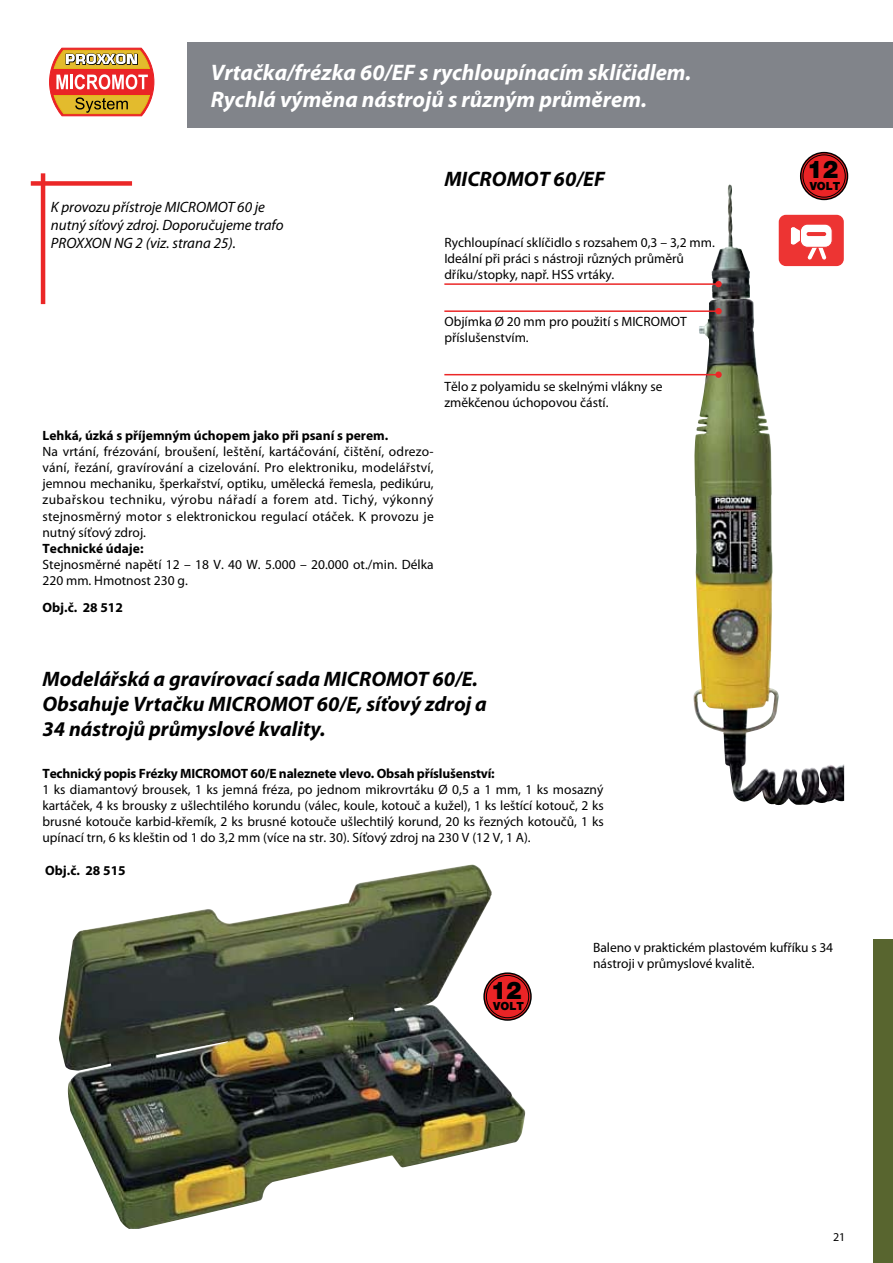
<style>
.page{position:relative;width:893px;height:1263px;background:#fff}
.page>*{position:absolute;margin:0;border:0;box-sizing:border-box;transform-origin:0 0}
.t1{font:900 24.45px "Helvetica Neue LT Std";color:#000;scale:.95 1}
.t2{font:italic 700 22.5px/27px "Myriad Pro";color:#fff}
.t3{font:italic 700 21px/25.2px "Myriad Pro";color:#000}
.t4{font:italic 15px/18px "Myriad Pro";color:#000}
.t5{font:13.5px/16.2px "Myriad Pro";color:#000}
.t6{font:700 13.5px "Myriad Pro";color:#000}
.t7{font:12px "Myriad Pro";color:#000}
.t8{font:900 11.25px "Helvetica Neue LT Std";color:#000}
.s1{font-weight:600;font-style:italic}
</style>
<div class="page">
<img style="left:59px;top:865px;width:466px;height:364px">
<div style="left:873px;top:940px;width:20px;height:323px;background:#58652f"></div>
<div style="left:187px;top:43px;width:706px;height:85px;background:#81848a"></div>
<svg style="left:49px;top:48px;width:106px;height:69px"></svg>
<img style="left:711px;top:184px;width:39px;height:115px">
<img style="left:693px;top:299px;width:151px;height:507px">
<svg style="left:801px;top:153px;width:46px;height:46px"></svg>
<div style="left:800px;top:152px;width:48px;height:48px;border:1px solid #000;border-radius:50%"></div>
<div style="left:803px;top:155px;width:42px;height:42px;background:#ea2426;border-radius:50%"></div>
<div style="left:803px;top:155px;width:42px;height:42px;border:1px solid #000;border-radius:50%"></div>
<svg style="left:484px;top:973px;width:47px;height:47px"></svg>
<div style="left:483px;top:972px;width:49px;height:49px;border:1px solid #000;border-radius:50%"></div>
<div style="left:486px;top:975px;width:43px;height:43px;background:#ea2426;border-radius:50%"></div>
<div style="left:486px;top:975px;width:43px;height:43px;border:1px solid #000;border-radius:50%"></div>
<div style="left:715px;top:371px;width:7px;height:7px;background:#eb2727;border-radius:50%"></div>
<hr style="left:444px;top:374px;width:273px;height:1px;background:#eb2727">
<div style="left:715px;top:308px;width:7px;height:6px;background:#eb2727;border-radius:50%"></div>
<hr style="left:444px;top:310px;width:273px;height:2px;background:#eb2727">
<div style="left:779px;top:215px;width:65px;height:51px;background:#ed3433;border-radius:7px"></div>
<svg style="left:807px;top:248px;width:19px;height:12px"></svg>
<div style="left:800px;top:224px;width:32px;height:23px;background:#fff;border-radius:7px"></div>
<div style="left:800px;top:224px;width:32px;height:24px;border:1px solid #ed3433;border-radius:7px"></div>
<hr style="left:806px;top:232px;width:20px;height:4px;background:#ed3433;border-radius:2px">
<svg style="left:791px;top:227px;width:9px;height:18px"></svg>
<hr style="left:41px;top:173px;width:4px;height:131px;background:#eb2727">
<div style="left:31px;top:181px;width:101px;height:5px;background:#eb2727"></div>
<div style="left:715px;top:281px;width:7px;height:6px;background:#eb2727;border-radius:50%"></div>
<hr style="left:444px;top:283px;width:273px;height:2px;background:#eb2727">
<h2 class="t2" style="left:211px;top:61px;width:482px">Vrtačka/frézka 60/EF s rychloupínacím sklíčidlem.<br>Rychlá výměna nástrojů s různým průměrem.</h2>
<p class="t4" style="left:51px;top:199px;width:234px">K provozu přístroje MICROMOT 60 je nutný síťový zdroj. Doporučujeme trafo<br>PROXXON NG 2 (viz. strana 25).</p>
<h3 class="t3" style="left:444px;top:168px;width:162px">MICROMOT 60/EF</h3>
<p class="t5" style="left:444px;top:235px;width:272px">Rychloupínací sklíčidlo s rozsahem 0,3 – 3,2 mm.<br>Ideální při práci s nástroji různých průměrů dříku/stopky, např. HSS vrtáky.</p>
<p class="t5" style="left:444px;top:314px;width:244px">Objímka Ø 20 mm pro použití s MICROMOT příslušenstvím.</p>
<p class="t6" style="left:42px;top:430px;width:347px">Lehká, úzká s příjemným úchopem jako při psaní s perem.</p>
<p class="t5" style="left:42px;top:444px;width:393px;text-align:justify">Na vrtání, frézování, broušení, leštění, kartáčování, čištění, odrezo&shy;vání, řezání, gravírování a cizelování. Pro elektroniku, modelářství, jemnou mechaniku, šperkařství, optiku, umělecká řemesla, pedikúru, zubařskou techniku, výrobu nářadí a forem atd. Tichý, výkonný stejnosměrný motor s elektronickou regulací otáček. K provozu je nutný síťový zdroj.</p>
<p class="t6" style="left:42px;top:543px;width:103px">Technické údaje:</p>
<p class="t5" style="left:42px;top:557px;width:393px">Stejnosměrné napětí 12 – 18 V. 40 W. 5.000 – 20.000 ot./min. Délka<br>220 mm. Hmotnost 230 g.</p>
<p class="t6" style="left:42px;top:602px;width:82px">Obj.č. 28 512</p>
<p class="t5" style="left:444px;top:379px;width:220px">Tělo z polyamidu se skelnými vlákny se změkčenou úchopovou částí.</p>
<h3 class="t3" style="left:42px;top:667px;width:446px">Modelářská a gravírovací sada MICROMOT 60/E.<br>Obsahuje Vrtačku MICROMOT 60/E, síťový zdroj a<br>34 nástrojů průmyslové kvality.</h3>
<p class="t6" style="left:42px;top:768px;width:454px">Technický popis Frézky MICROMOT 60/E naleznete vlevo. Obsah příslušenství:</p>
<p class="t5" style="left:42px;top:782px;width:563px;text-align:justify">1 ks diamantový brousek, 1 ks jemná fréza, po jednom mikrovrtáku Ø 0,5 a 1 mm, 1 ks mosazný kartáček, 4 ks brousky z ušlechtilého korundu (válec, koule, kotouč a kužel), 1 ks leštící kotouč, 2 ks brusné kotouče karbid-křemík, 2 ks brusné kotouče ušlechtilý korund, 20 ks řezných kotoučů, 1 ks upínací trn, 6 ks kleštin od 1 do 3,2 mm (více na str. 30). Síťový zdroj na 230 V (12 V, 1 A).</p>
<p class="t6" style="left:45px;top:865px;width:82px">Obj.č. 28 515</p>
<h1 class="t1" style="left:807px;top:156px;width:34px">12</h1>
<p class="t8" style="left:810px;top:179px;width:32px">VOLT</p>
<h1 class="t1" style="left:491px;top:976px;width:34px">12</h1>
<p class="t8" style="left:493px;top:1000px;width:32px">VOLT</p>
<p class="t5" style="left:593px;top:940px;width:241px">Baleno v praktickém plastovém kufříku s 34 nástroji v průmyslové kvalitě.</p>
<p class="t7" style="left:833px;top:1233px;width:14px">2 1<span class="s1">2</span></p>
</div>
